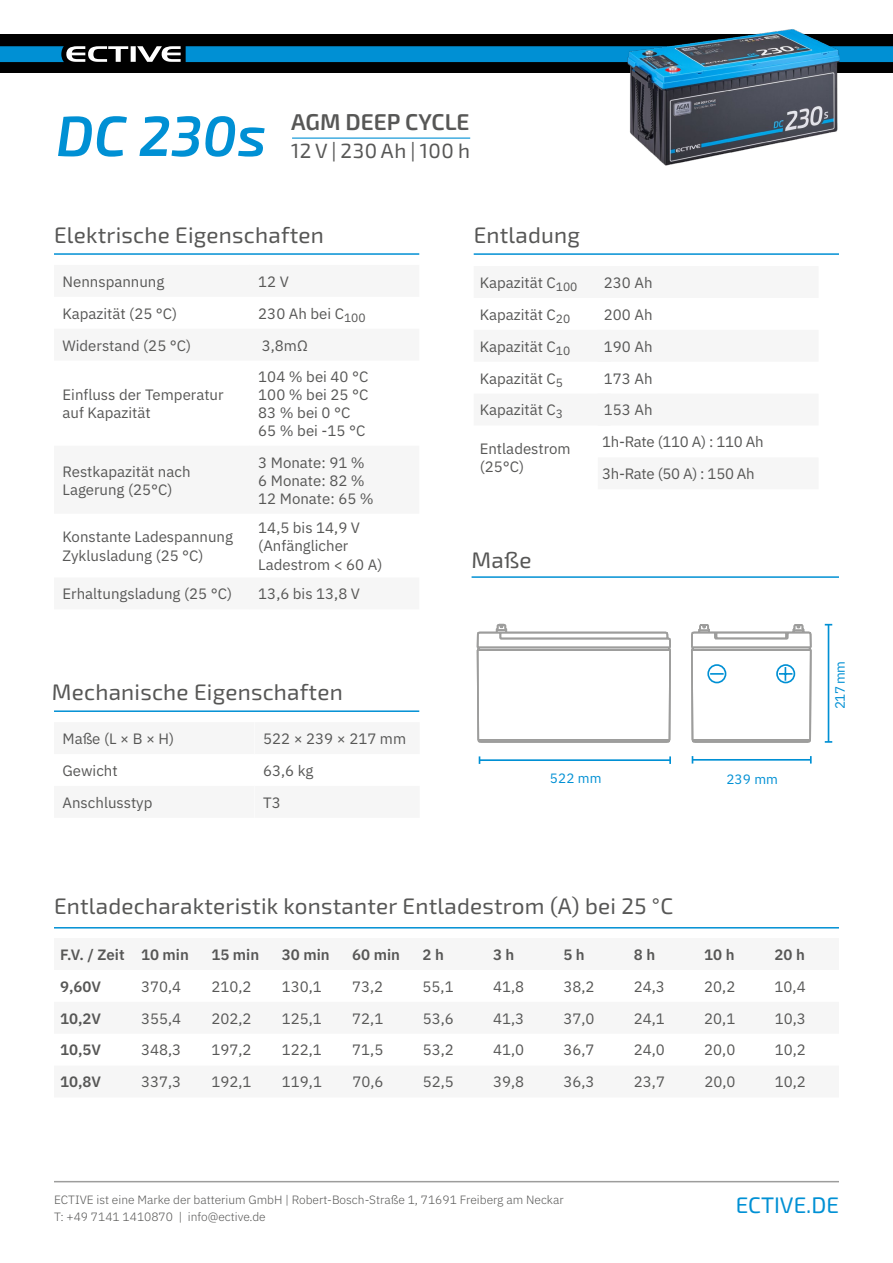
<style>
.page{position:relative;width:893px;height:1263px;background:#fff}
.page>*{position:absolute;margin:0;border:0;box-sizing:border-box;transform-origin:0 0}
.t1{font:italic 600 56.7px "Exo 2";color:#0090d4}
.t2{font:600 22.95px "Exo 2";color:#575756}
.t3{font:22.5px "Exo 2";letter-spacing:.01em;color:#575756}
.t4{font:22.5px "Exo 2";color:#0090d4}
.t5{font:20.55px "Exo 2";letter-spacing:.03em;color:#575756}
.t6{font:15px/32px "IBM Plex Sans";color:#575756}
.t7{font:600 15px "IBM Plex Sans";color:#575756}
.t8{font:15px/32px "IBM Plex Sans";letter-spacing:-.02em;color:#575756}
.t9{font:13.5px "IBM Plex Sans";letter-spacing:.01em;color:#0090d4}
.t10{font:300 12px/16.5px "IBM Plex Sans";color:#575756}
</style>
<div class="page">
<div style="left:0;top:35px;width:893px;height:38px;background:#000"></div>
<svg style="left:0;top:46px;width:181px;height:16px"></svg>
<div style="left:186px;top:46px;width:707px;height:16px;background:#0090d4"></div>
<hr style="left:54px;top:1181px;width:785px;height:1px;background:#9d9d9c">
<hr style="left:54px;top:253px;width:365px;height:2px;background:#0090d4">
<hr style="left:54px;top:927px;width:785px;height:1px;background:#0090d4">
<hr style="left:472px;top:576px;width:367px;height:2px;background:#0090d4">
<hr style="left:54px;top:710px;width:365px;height:2px;background:#0090d4">
<hr style="left:474px;top:253px;width:365px;height:2px;background:#0090d4">
<hr style="left:292px;top:138px;width:178px;height:1px;background:#0090d4">
<img style="left:627px;top:29px;width:212px;height:137px">
<svg style="left:476px;top:623px;width:195px;height:120px"></svg>
<svg style="left:691px;top:624px;width:121px;height:119px"></svg>
<hr style="left:479px;top:759px;width:191px;height:2px;background:#0090d4">
<svg style="left:669px;top:756px;width:2px;height:8px"></svg>
<hr style="left:828px;top:625px;width:1px;height:117px;background:#0090d4">
<svg style="left:825px;top:741px;width:7px;height:2px"></svg>
<hr style="left:692px;top:759px;width:119px;height:2px;background:#0090d4">
<svg style="left:810px;top:756px;width:2px;height:7px"></svg>
<h1 class="t1" style="left:56px;top:102px;width:212px">DC 230s</h1>
<h2 class="t2" style="left:291px;top:108px;width:180px">AGM DEEP CYCLE</h2>
<h3 class="t5" style="left:291px;top:138px;width:181px">12 V | 230 Ah | 100 h</h3>
<h3 class="t3" style="left:54px;top:222px;width:271px">Elektrische Eigenschaften</h3>
<p class="t6" style="left:63px;top:264px;width:130px">Nennspannung<br>Kapazität (25 °C)<br>Widerstand (25 °C)</p>
<p class="t6" style="left:63px;top:384px;width:163px;line-height:18px">Einfluss der Temperatur auf Kapazität</p>
<p class="t6" style="left:63px;top:461px;width:130px;line-height:18px">Restkapazität nach<br>Lagerung (25°C)</p>
<p class="t6" style="left:63px;top:527px;width:172px;line-height:18px">Konstante Ladespannung<br>Zyklusladung (25 °C)</p>
<p class="t6" style="left:63px;top:577px;width:171px">Erhaltungsladung (25 °C)</p>
<p class="t6" style="left:258px;top:264px;width:112px">12 V<br>230 Ah bei C<sub>100<br></sub>3,8mΩ<br>104 % bei 40 °C</p>
<p class="t6" style="left:258px;top:384px;width:112px;line-height:18px">100 % bei 25 °C<br>83 % bei 0 °C<br>65 % bei -15 °C</p>
<p class="t6" style="left:258px;top:452px;width:117px;line-height:18px">3 Monate: 91 %<br>6 Monate: 82 %<br>12 Monate: 65 %</p>
<p class="t6" style="left:258px;top:518px;width:126px;line-height:18px">14,5 bis 14,9 V (Anfänglicher<br>Ladestrom &lt; 60 A)</p>
<p class="t6" style="left:258px;top:577px;width:103px">13,6 bis 13,8 V</p>
<h3 class="t3" style="left:474px;top:221px;width:108px">Entladung</h3>
<p class="t6" style="left:480px;top:265px;width:99px">Kapazität C<sub>100<br></sub>Kapazität C<sub>20<br></sub>Kapazität C<sub>10<br></sub>Kapazität C<sub>5<br></sub>Kapazität C<sub>3</sub></p>
<p class="t6" style="left:480px;top:439px;width:92px;line-height:18px">Entladestrom (25°C)</p>
<p class="t8" style="left:602px;top:265px;width:163px">230 Ah<br>200 Ah<br>190 Ah<br>173 Ah<br>153 Ah<br>1h-Rate (110 A) : 110 Ah<br>3h-Rate (50 A) : 150 Ah</p>
<h3 class="t3" style="left:472px;top:546px;width:62px">Maße</h3>
<h3 class="t3" style="left:52px;top:679px;width:292px">Mechanische Eigenschaften</h3>
<p class="t6" style="left:63px;top:721px;width:113px">Maße (L × B × H)<br>Gewicht<br>Anschlusstyp</p>
<p class="t6" style="left:263px;top:721px;width:144px">522 × 239 × 217 mm<br>63,6 kg<br>T3</p>
<p class="t9" style="left:550px;top:768px;width:53px">522 mm</p>
<p class="t9" style="left:726px;top:769px;width:53px">239 mm</p>
<p class="t9" style="left:830px;top:709px;width:49px;rotate:-90deg">217 mm</p>
<h3 class="t3" style="left:54px;top:893px;width:621px">Entladecharakteristik konstanter Entladestrom (A) bei 25 °C</h3>
<p class="t7" style="left:60px;top:943px;width:130px">F.V. / Zeit 10 min</p>
<p class="t7" style="left:211px;top:943px;width:49px">15 min</p>
<p class="t7" style="left:282px;top:943px;width:49px">30 min</p>
<p class="t7" style="left:352px;top:943px;width:49px">60 min</p>
<p class="t7" style="left:423px;top:943px;width:23px">2 h</p>
<p class="t7" style="left:493px;top:943px;width:23px">3 h</p>
<p class="t7" style="left:563px;top:943px;width:23px">5 h</p>
<p class="t7" style="left:634px;top:943px;width:23px">8 h</p>
<p class="t7" style="left:704px;top:943px;width:32px">10 h</p>
<p class="t7" style="left:775px;top:943px;width:32px">20 h</p>
<p class="t7" style="left:60px;top:974px;width:43px">9,60V</p>
<p class="t6" style="left:141px;top:969px;width:42px">370,4</p>
<p class="t6" style="left:211px;top:969px;width:42px">210,2</p>
<p class="t6" style="left:282px;top:969px;width:42px">130,1</p>
<p class="t6" style="left:352px;top:969px;width:33px">73,2</p>
<p class="t6" style="left:423px;top:969px;width:33px">55,1</p>
<p class="t6" style="left:493px;top:969px;width:33px">41,8</p>
<p class="t6" style="left:563px;top:969px;width:33px">38,2</p>
<p class="t6" style="left:634px;top:969px;width:33px">24,3</p>
<p class="t6" style="left:704px;top:969px;width:33px">20,2</p>
<p class="t6" style="left:775px;top:969px;width:33px">10,4</p>
<p class="t7" style="left:60px;top:1006px;width:43px">10,2V</p>
<p class="t6" style="left:141px;top:1001px;width:42px">355,4</p>
<p class="t6" style="left:211px;top:1001px;width:42px">202,2</p>
<p class="t6" style="left:282px;top:1001px;width:42px">125,1</p>
<p class="t6" style="left:352px;top:1001px;width:33px">72,1</p>
<p class="t6" style="left:423px;top:1001px;width:33px">53,6</p>
<p class="t6" style="left:493px;top:1001px;width:33px">41,3</p>
<p class="t6" style="left:563px;top:1001px;width:33px">37,0</p>
<p class="t6" style="left:634px;top:1001px;width:33px">24,1</p>
<p class="t6" style="left:704px;top:1001px;width:33px">20,1</p>
<p class="t6" style="left:775px;top:1001px;width:33px">10,3</p>
<p class="t7" style="left:60px;top:1038px;width:43px">10,5V</p>
<p class="t6" style="left:141px;top:1033px;width:42px">348,3</p>
<p class="t6" style="left:211px;top:1033px;width:42px">197,2</p>
<p class="t6" style="left:282px;top:1033px;width:42px">122,1</p>
<p class="t6" style="left:352px;top:1033px;width:33px">71,5</p>
<p class="t6" style="left:423px;top:1033px;width:33px">53,2</p>
<p class="t6" style="left:493px;top:1033px;width:33px">41,0</p>
<p class="t6" style="left:563px;top:1033px;width:33px">36,7</p>
<p class="t6" style="left:634px;top:1033px;width:33px">24,0</p>
<p class="t6" style="left:704px;top:1033px;width:33px">20,0</p>
<p class="t6" style="left:775px;top:1033px;width:33px">10,2</p>
<p class="t7" style="left:60px;top:1070px;width:43px">10,8V</p>
<p class="t6" style="left:141px;top:1065px;width:42px">337,3</p>
<p class="t6" style="left:212px;top:1065px;width:42px">192,1</p>
<p class="t6" style="left:282px;top:1065px;width:42px">119,1</p>
<p class="t6" style="left:352px;top:1065px;width:33px">70,6</p>
<p class="t6" style="left:423px;top:1065px;width:33px">52,5</p>
<p class="t6" style="left:493px;top:1065px;width:33px">39,8</p>
<p class="t6" style="left:563px;top:1065px;width:33px">36,3</p>
<p class="t6" style="left:634px;top:1065px;width:33px">23,7</p>
<p class="t6" style="left:704px;top:1065px;width:33px">20,0</p>
<p class="t6" style="left:775px;top:1065px;width:33px">10,2</p>
<p class="t10" style="left:54px;top:1191px;width:511px">ECTIVE ist eine Marke der batterium GmbH | Robert-Bosch-Straße 1, 71691 Freiberg am Neckar<br>T: +49 7141 1410870 | info@ective.de</p>
<h3 class="t4" style="left:736px;top:1192px;width:105px">ECTIVE.DE</h3>
</div>
